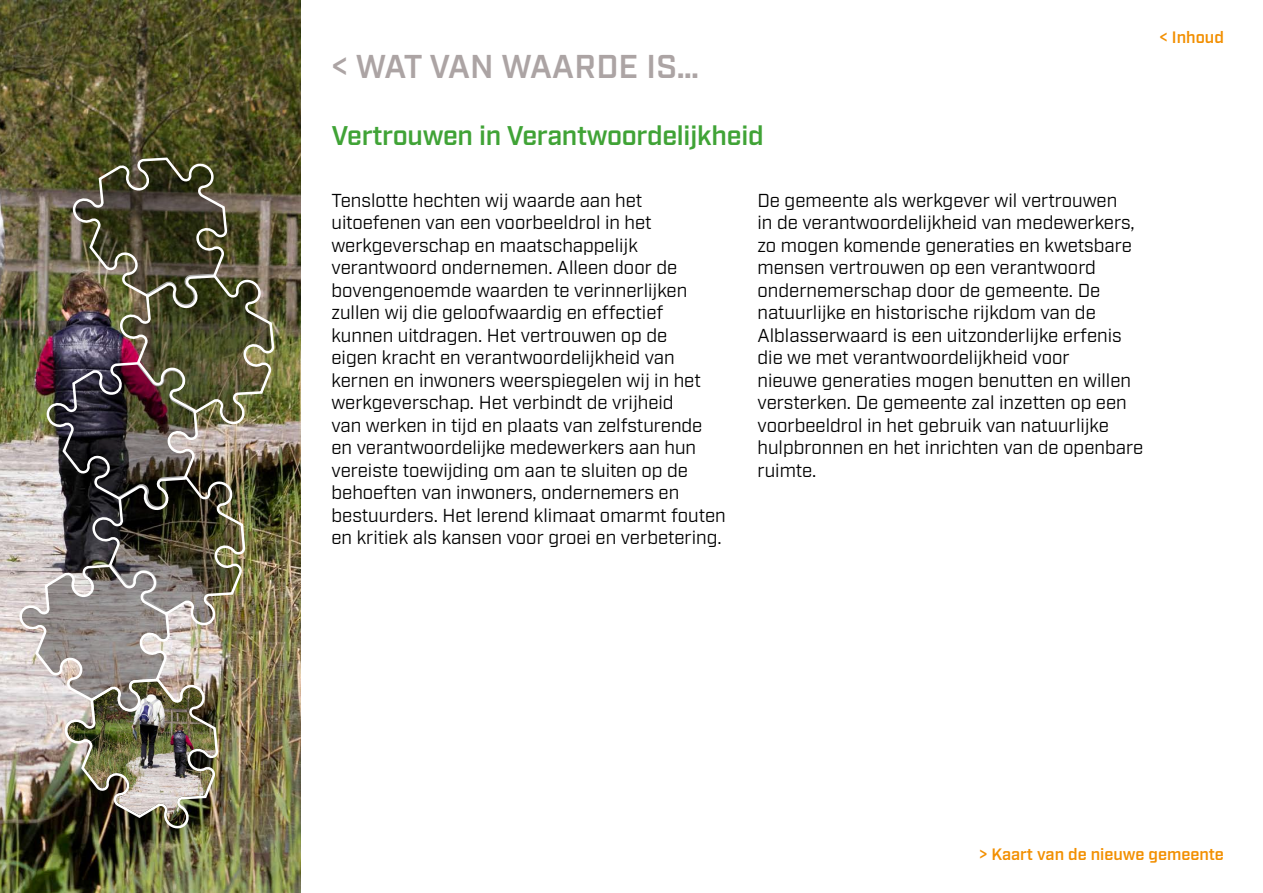
<style>
.page{position:relative;width:1263px;height:893px;background:#fff}
.page>*{position:absolute;margin:0;border:0;box-sizing:border-box;transform-origin:0 0}
.t1{font:600 33px "Industry";letter-spacing:.01em;color:#aca4a4}
.t2{font:600 27px "Industry";letter-spacing:-.01em;color:#40a336}
.t3{font:18.75px/22.5px "Industry";color:#000}
.t4{font:600 16.5px "Industry";color:#f28f00}
</style>
<div class="page">
<img style="left:0;top:1px;width:300px;height:892px">
<img style="left:18px;top:155px;width:256px;height:676px">
<h1 class="t1" style="left:331px;top:47px;width:369px">&lt; WAT VAN WAARDE IS…</h1>
<p class="t4" style="left:1159px;top:27px;width:66px">&lt; Inhoud</p>
<h2 class="t2" style="left:331px;top:119px;width:434px">Vertrouwen in Verantwoordelijkheid</h2>
<p class="t3" style="left:331px;top:189px;width:396px">Tenslotte hechten wij waarde aan het uitoefenen van een voorbeeldrol in het werkgeverschap en maatschappelijk verantwoord ondernemen. Alleen door de bovengenoemde waarden te verinnerlijken zullen wij die geloofwaardig en effectief kunnen uitdragen. Het vertrouwen op de<br>eigen kracht en verantwoordelijkheid van kernen en inwoners weerspiegelen wij in het werkgeverschap. Het verbindt de vrijheid<br>van werken in tijd en plaats van zelfsturende en verantwoordelijke medewerkers aan hun vereiste toewijding om aan te sluiten op de behoeften van inwoners, ondernemers en bestuurders. Het lerend klimaat omarmt fouten en kritiek als kansen voor groei en verbetering.</p>
<p class="t3" style="left:757px;top:189px;width:387px">De gemeente als werkgever wil vertrouwen<br>in de verantwoordelijkheid van medewerkers, zo mogen komende generaties en kwetsbare mensen vertrouwen op een verantwoord ondernemerschap door de gemeente. De natuurlijke en historische rijkdom van de Alblasserwaard is een uitzonderlijke erfenis die we met verantwoordelijkheid voor<br>nieuwe generaties mogen benutten en willen versterken. De gemeente zal inzetten op een voorbeeldrol in het gebruik van natuurlijke hulpbronnen en het inrichten van de openbare ruimte.</p>
<p class="t4" style="left:979px;top:845px;width:246px">&gt; Kaart van de nieuwe gemeente</p>
</div>
